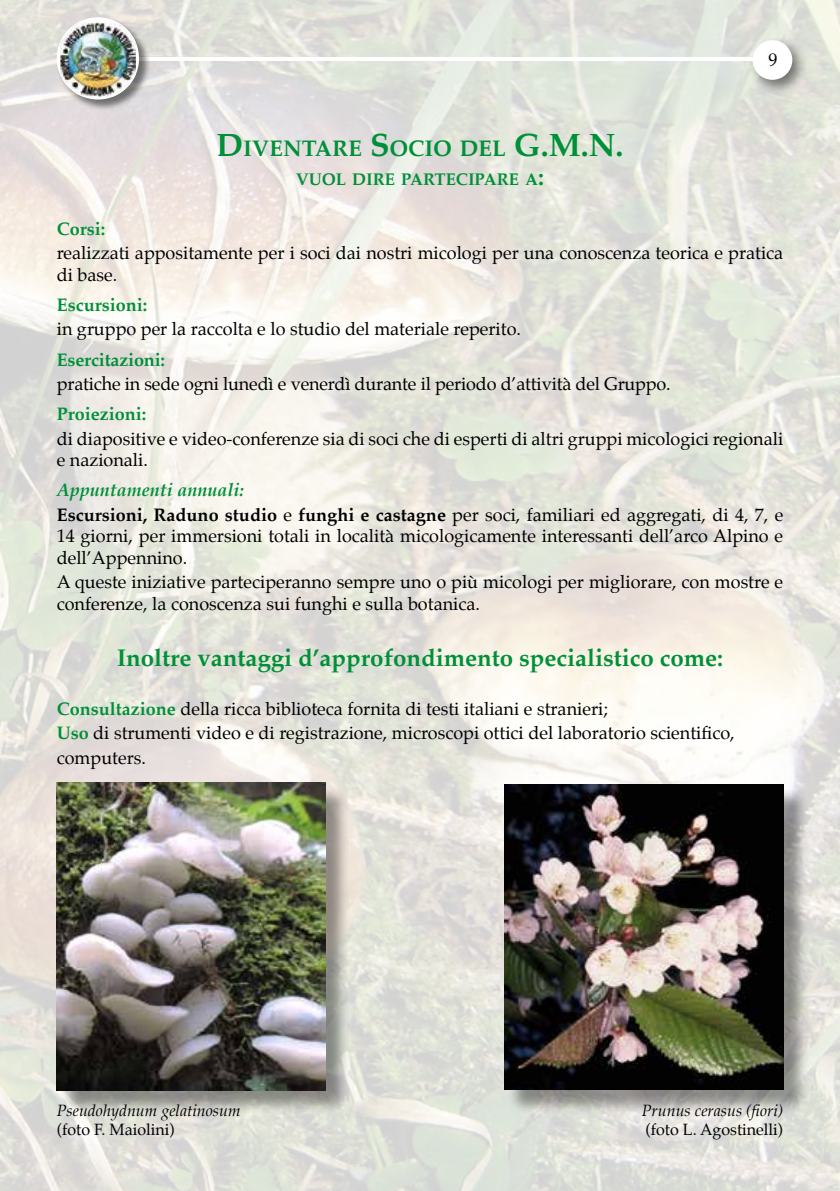
<style>
.page{position:relative;width:840px;height:1191px;background:#fff}
.page>*{position:absolute;margin:0;border:0;box-sizing:border-box;transform-origin:0 0}
.t1{font:700 24px "Palatino";color:#009037}
.t2{font:700 22.4px "Palatino";color:#009037}
.t3{font:18px/21.6px "Palatino";color:#000}
.t4{font:700 18px/24.4px "Palatino";color:#000}
.t5{font:700 18px "Palatino";color:#009037}
.t6{font:700 16.8px "Palatino";color:#009037}
.t7{font:italic 16px "Palatino";color:#000}
.t8{font:16px "Palatino";color:#000}
.s1{font-size:32px}
.s2{font-size:24px}
.s3{font-style:italic;color:#009037}
.s4{font-weight:400}
.s5{font-weight:700;color:#009037}
</style>
<div class="page">
<img style="left:0;top:0;width:839px;height:1191px">
<div style="left:747px;top:36px;width:61px;height:60px;background:#000;opacity:.5"></div>
<div style="left:752px;top:40px;width:39px;height:40px;background:#fff;border-radius:50%"></div>
<hr style="left:121px;top:57px;width:639px;height:4px;background:#fff">
<div style="left:56px;top:17px;width:95px;height:94px;background:#000;opacity:.5"></div>
<div style="left:57px;top:17px;width:82px;height:82px;background:#fff;border-radius:50%"></div>
<img style="left:60px;top:22px;width:76px;height:75px">
<div style="left:60px;top:785px;width:290px;height:329px;background:#000;opacity:.4"></div>
<img style="left:57px;top:782px;width:268px;height:308px">
<div style="left:507px;top:787px;width:301px;height:327px;background:#000;opacity:.4"></div>
<img style="left:504px;top:784px;width:279px;height:306px">
<p class="t2" style="left:216px;top:130px;width:408px"><span class="s1">D</span>IVENTARE <span class="s1">S</span> OCIO DEL <span class="s1">G.M.N.</span></p>
<p class="t6" style="left:295px;top:165px;width:250px">VUOL DIRE PARTECIPARE A<span class="s2">:</span></p>
<p class="t3" style="left:768px;top:49px;width:10px">9</p>
<p class="t5" style="left:57px;top:213px;width:50px">Corsi:</p>
<p class="t3" style="left:57px;top:242px;width:727px">realizzati appositamente per i soci dai nostri micologi per una conoscenza teorica e pratica di base.</p>
<p class="t5" style="left:57px;top:289px;width:92px">Escursioni:</p>
<p class="t3" style="left:57px;top:318px;width:465px">in gruppo per la raccolta e lo studio del materiale reperito.</p>
<p class="t5" style="left:57px;top:344px;width:110px">Esercitazioni:</p>
<p class="t3" style="left:57px;top:373px;width:615px">pratiche in sede ogni lunedì e venerdì durante il periodo d’attività del Gruppo.</p>
<p class="t5" style="left:57px;top:398px;width:91px">Proiezioni:</p>
<p class="t3" style="left:57px;top:427px;width:727px">di diapositive e video-conferenze sia di soci che di esperti di altri gruppi micologici regionali e nazionali.</p>
<p class="t4" style="left:57px;top:477px;width:727px"><span class="s3">Appuntamenti annuali:<br></span>Escursioni, Raduno studio <span class="s4">e</span> funghi e castagne <span class="s4">per soci, familiari ed aggregati, di 4, 7, e</span></p>
<p class="t3" style="left:57px;top:525px;width:727px">14 giorni, per immersioni totali in località micologicamente interessanti dell’arco Alpino e dell’Appennino.</p>
<p class="t3" style="left:57px;top:571px;width:727px">A queste iniziative parteciperanno sempre uno o più micologi per migliorare, con mostre e conferenze, la conoscenza sui funghi e sulla botanica.</p>
<h1 class="t1" style="left:117px;top:637px;width:607px">Inoltre vantaggi d’approfondimento specialistico come:</h1>
<p class="t3" style="left:57px;top:696px;width:679px;line-height:24.4px"><span class="s5">Consultazione</span> della ricca biblioteca fornita di testi italiani e stranieri;<br><span class="s5">Uso</span> di strumenti video e di registrazione, microscopi ottici del laboratorio scientifico, computers.</p>
<p class="t7" style="left:57px;top:1097px;width:185px">Pseudohydnum gelatinosum</p>
<p class="t8" style="left:57px;top:1116px;width:119px">(foto F. Maiolini)</p>
<p class="t7" style="left:641px;top:1097px;width:143px">Prunus cerasus (fiori)</p>
<p class="t8" style="left:645px;top:1116px;width:139px">(foto L. Agostinelli)</p>
</div>
